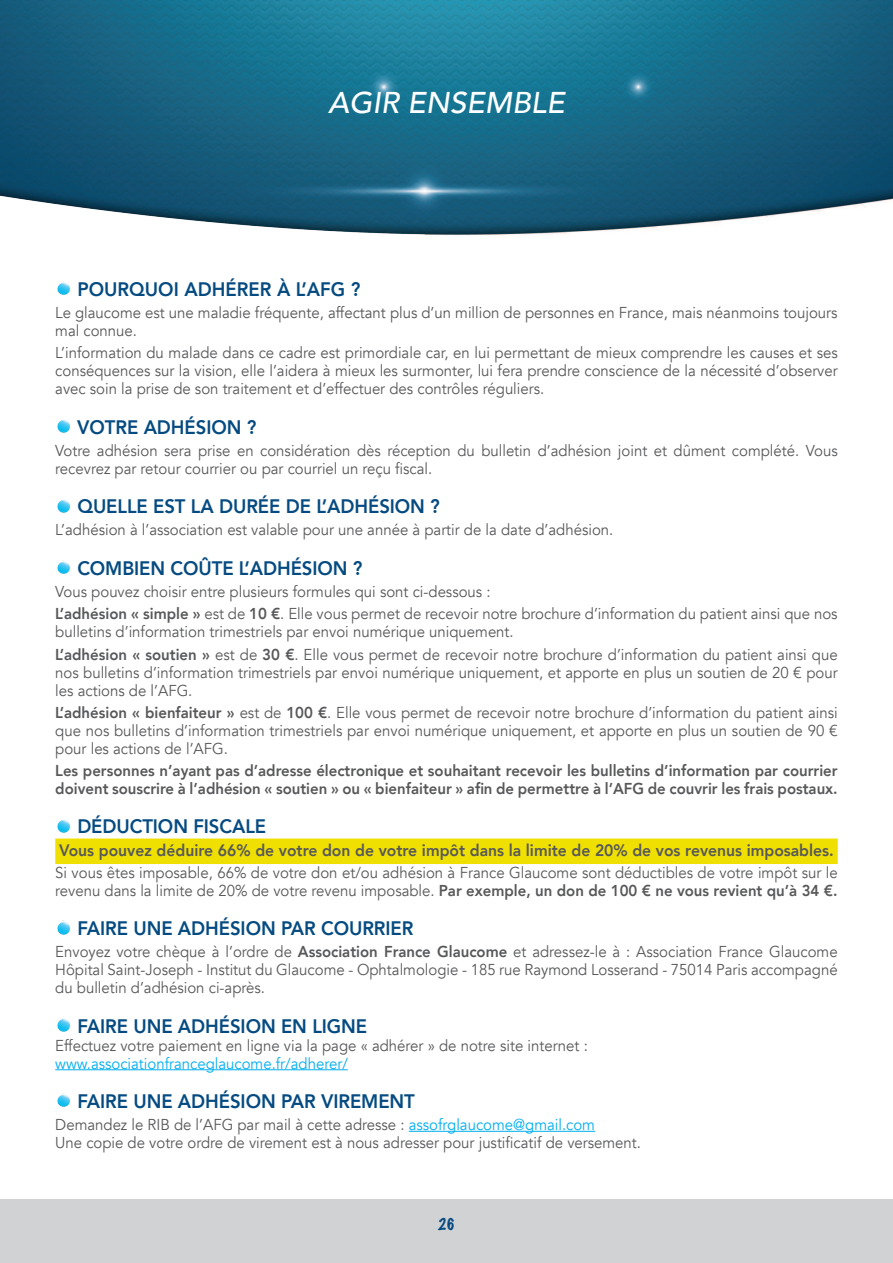
<style>
.page{position:relative;width:893px;height:1263px;background:#fff}
.page>*{position:absolute;margin:0;border:0;box-sizing:border-box;transform-origin:0 0}
.t1{font:italic 500 30px "Avenir";color:#fff}
.t2{font:800 19.5px "Avenir";letter-spacing:-.005em;color:#054b81;scale:.95 1}
.t3{font:800 16.5px "Avenir";color:#57585a;scale:.95 1}
.t4{font:15.75px/18px "Avenir";color:#57585a;scale:.95 1}
.t5{font:800 15.75px/18px "Avenir";color:#57585a;scale:.95 1}
.t6{font:15.75px "Avenir";color:#00aeef;scale:.95 1}
.t7{font:100 15px "Marker Felt";color:#054b81}
.s1{font-weight:800}
.s2{font-style:inherit}
.s3{color:#00aeef}
</style>
<div class="page">
<img style="left:0;top:0;width:893px;height:1132px">
<div style="left:0;top:1199px;width:893px;height:64px;background:#d1d2d4"></div>
<div style="left:55px;top:838px;width:783px;height:26px;background:#f0e001"></div>
<hr style="left:55px;top:1069px;width:293px;height:1px;background:#00aeef">
<hr style="left:409px;top:1131px;width:186px;height:1px;background:#00aeef">
<img style="left:55px;top:282px;width:17px;height:14px">
<img style="left:55px;top:419px;width:17px;height:15px">
<img style="left:55px;top:499px;width:17px;height:14px">
<img style="left:55px;top:560px;width:17px;height:15px">
<img style="left:55px;top:819px;width:17px;height:14px">
<img style="left:55px;top:921px;width:17px;height:14px">
<img style="left:55px;top:1018px;width:17px;height:14px">
<img style="left:55px;top:1094px;width:17px;height:14px">
<h1 class="t1" style="left:328px;top:90px;width:238px">AGIR ENSEMBLE</h1>
<p class="t2" style="left:77px;top:278px;width:299px">POURQUOI ADHÉRER À L’AFG ?</p>
<p class="t4" style="left:55px;top:305px;width:825px">Le glaucome est une maladie fréquente, affectant plus d’un million de personnes en France, mais néanmoins toujours mal connue.</p>
<p class="t4" style="left:55px;top:346px;width:825px;text-align:justify">L’information du malade dans ce cadre est primordiale car, en lui permettant de mieux comprendre les causes et ses conséquences sur la vision, elle l’aidera à mieux les surmonter, lui fera prendre conscience de la nécessité d’observer avec soin la prise de son traitement et d’effectuer des contrôles réguliers.</p>
<p class="t2" style="left:77px;top:416px;width:190px">VOTRE ADHÉSION ?</p>
<p class="t4" style="left:55px;top:442px;width:825px">Votre adhésion sera prise en considération dès réception du bulletin d’adhésion joint et dûment complété. Vous recevrez par retour courrier ou par courriel un reçu fiscal.</p>
<p class="t2" style="left:77px;top:496px;width:383px">QUELLE EST LA DURÉE DE L’ADHÉSION ?</p>
<p class="t4" style="left:55px;top:523px;width:589px">L’adhésion à l’association est valable pour une année à partir de la date d’adhésion.</p>
<p class="t2" style="left:77px;top:557px;width:302px">COMBIEN COÛTE L’ADHÉSION ?</p>
<p class="t4" style="left:55px;top:582px;width:825px;line-height:22.2px">Vous pouvez choisir entre plusieurs formules qui sont ci-dessous :<br><span class="s1">L’adhésion « simple »</span> est de <span class="s1">10 €</span>. Elle vous permet de recevoir notre brochure d’information du patient ainsi que nos</p>
<p class="t4" style="left:55px;top:622px;width:825px;line-height:22.2px">bulletins d’information trimestriels par envoi numérique uniquement.<br><span class="s1">L’adhésion « soutien »</span> est de <span class="s1">30 €</span>. Elle vous permet de recevoir notre brochure d’information du patient ainsi que</p>
<p class="t4" style="left:55px;top:665px;width:825px">nos bulletins d’information trimestriels par envoi numérique uniquement, et apporte en plus un soutien de 20 <span class="s2">€</span> pour les actions de l’AFG.</p>
<p class="t4" style="left:55px;top:705px;width:825px;text-align:justify"><span class="s1">L’adhésion « bienfaiteur »</span> est de <span class="s1">100 €</span>. Elle vous permet de recevoir notre brochure d’information du patient ainsi que nos bulletins d’information trimestriels par envoi numérique uniquement, et apporte en plus un soutien de 90 <span class="s2">€ </span>pour les actions de l’AFG.</p>
<p class="t5" style="left:55px;top:762px;width:825px">Les personnes n’ayant pas d’adresse électronique et souhaitant recevoir les bulletins d’information par courrier doivent souscrire à l’adhésion « soutien » ou « bienfaiteur » afin de permettre à l’AFG de couvrir les frais postaux.</p>
<p class="t2" style="left:77px;top:816px;width:200px">DÉDUCTION FISCALE</p>
<p class="t3" style="left:59px;top:841px;width:817px">Vous pouvez déduire 66% de votre don de votre impôt dans la limite de 20% de vos revenus imposables.</p>
<p class="t4" style="left:55px;top:865px;width:825px">Si vous êtes imposable, 66% de votre don et/ou adhésion à France Glaucome sont déductibles de votre impôt sur le revenu dans la limite de 20% de votre revenu imposable. <span class="s1">Par exemple, un don de 100 € ne vous revient qu’à 34 €.</span></p>
<p class="t2" style="left:77px;top:917px;width:355px">FAIRE UNE ADHÉSION PAR COURRIER</p>
<p class="t4" style="left:55px;top:944px;width:825px;text-align:justify">Envoyez votre chèque à l’ordre de <span class="s1">Association France Glaucome</span> et adressez-le à : Association France Glaucome Hôpital Saint-Joseph - Institut du Glaucome - Ophtalmologie - 185 rue Raymond Losserand - 75014 Paris accompagné du bulletin d’adhésion ci-après.</p>
<p class="t2" style="left:77px;top:1015px;width:307px">FAIRE UNE ADHÉSION EN LIGNE</p>
<p class="t4" style="left:55px;top:1038px;width:562px">Effectuez votre paiement en ligne via la page « adhérer » de notre site internet :</p>
<p class="t6" style="left:55px;top:1056px;width:309px">www.associationfranceglaucome.fr/adherer/</p>
<p class="t2" style="left:77px;top:1090px;width:357px">FAIRE UNE ADHÉSION PAR VIREMENT</p>
<p class="t4" style="left:55px;top:1117px;width:618px">Demandez le RIB de l’AFG par mail à cette adresse : <span class="s3">assofrglaucome@gmail.com<br></span>Une copie de votre ordre de virement est à nous adresser pour justificatif de versement.</p>
<p class="t7" style="left:438px;top:1218px;width:19px">26</p>
</div>
